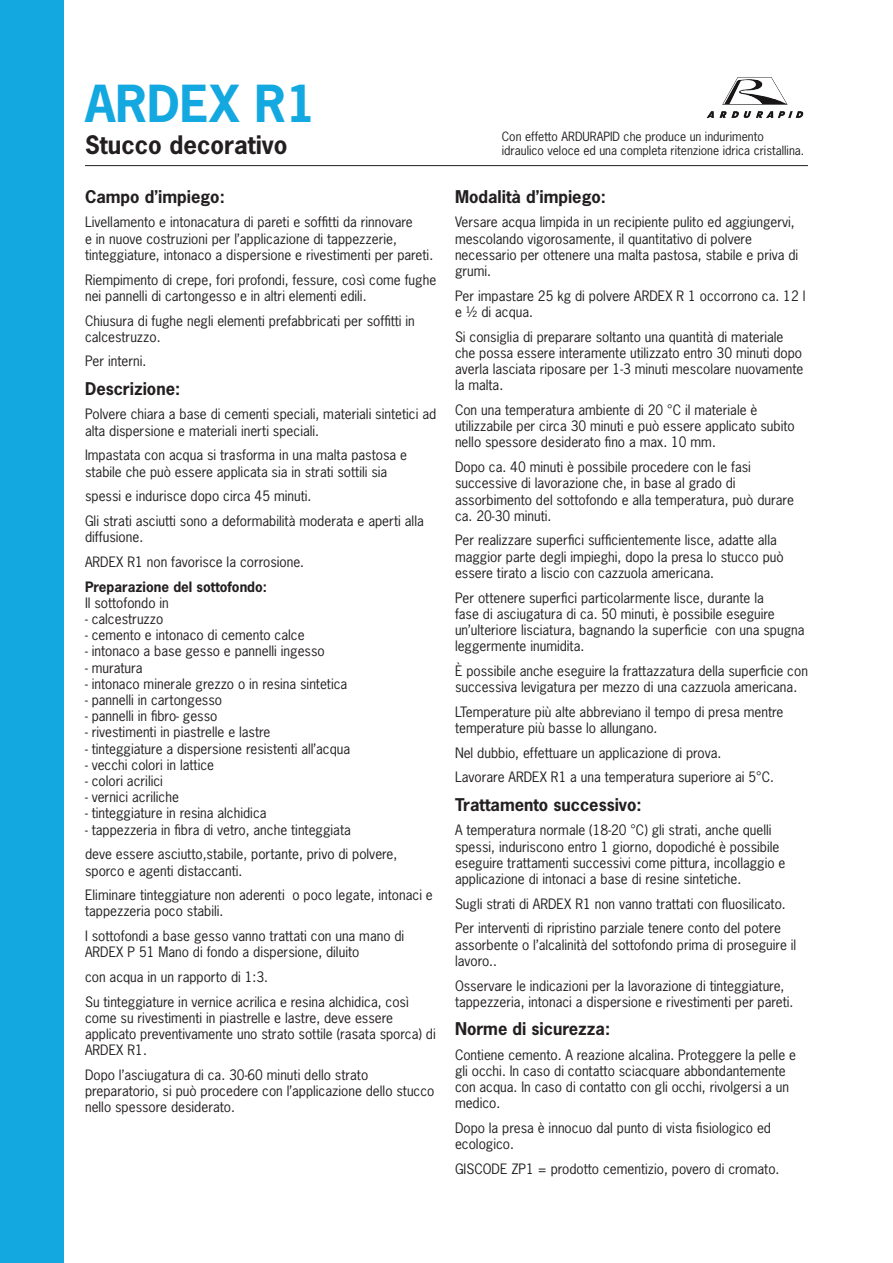
<style>
.page{position:relative;width:893px;height:1263px;background:#fff}
.page>*{position:absolute;margin:0;border:0;box-sizing:border-box;transform-origin:0 0}
.t1{font:700 48px "News Gothic Std";color:#14a8e0}
.t2{font:700 24px "News Gothic Std";color:#231f20}
.t3{font:700 16.5px "News Gothic Std";color:#231f20}
.t4{font:13.5px/16.2px "News Gothic Std";color:#231f20}
.t5{font:700 13.5px "News Gothic Std";color:#231f20}
.t6{font:12px/14.4px "News Gothic Std";color:#231f20}
</style>
<div class="page">
<div style="left:0;top:0;width:64px;height:1263px;background:#14a8e0"></div>
<hr style="left:85px;top:165px;width:723px;height:1px;background:#231f20">
<img style="left:706px;top:77px;width:98px;height:42px">
<p class="t1" style="left:85px;top:72px;width:233px">ARDEX R1</p>
<p class="t2" style="left:85px;top:129px;width:204px">Stucco decorativo</p>
<p class="t3" style="left:85px;top:186px;width:141px">Campo d’impiego:</p>
<p class="t4" style="left:85px;top:214px;width:350px">Livellamento e intonacatura di pareti e soffitti da rinnovare<br>e in nuove costruzioni per l’applicazione di tappezzerie, tinteggiature, intonaco a dispersione e rivestimenti per pareti.</p>
<p class="t4" style="left:85px;top:271px;width:353px">Riempimento di crepe, fori profondi, fessure, così come fughe nei pannelli di cartongesso e in altri elementi edili.</p>
<p class="t4" style="left:85px;top:312px;width:331px">Chiusura di fughe negli elementi prefabbricati per soffitti in calcestruzzo.</p>
<p class="t4" style="left:85px;top:353px;width:63px">Per interni.</p>
<p class="t3" style="left:85px;top:378px;width:97px">Descrizione:</p>
<p class="t4" style="left:85px;top:406px;width:353px">Polvere chiara a base di cementi speciali, materiali sintetici ad alta dispersione e materiali inerti speciali.</p>
<p class="t4" style="left:85px;top:447px;width:324px">Impastata con acqua si trasforma in una malta pastosa e stabile che può essere applicata sia in strati sottili sia</p>
<p class="t4" style="left:85px;top:488px;width:228px">spessi e indurisce dopo circa 45 minuti.</p>
<p class="t4" style="left:85px;top:513px;width:340px">Gli strati asciutti sono a deformabilità moderata e aperti alla diffusione.</p>
<p class="t4" style="left:85px;top:554px;width:221px">ARDEX R1 non favorisce la corrosione.</p>
<p class="t5" style="left:85px;top:577px;width:184px">Preparazione del sottofondo:</p>
<p class="t4" style="left:85px;top:594px;width:85px">Il sottofondo in</p>
<p class="t4" style="left:85px;top:611px;width:80px">- calcestruzzo</p>
<p class="t4" style="left:85px;top:627px;width:221px">- cemento e intonaco di cemento calce</p>
<p class="t4" style="left:85px;top:643px;width:241px">- intonaco a base gesso e pannelli ingesso</p>
<p class="t4" style="left:85px;top:659px;width:59px">- muratura</p>
<p class="t4" style="left:85px;top:675px;width:264px">- intonaco minerale grezzo o in resina sintetica</p>
<p class="t4" style="left:85px;top:692px;width:139px">- pannelli in cartongesso</p>
<p class="t4" style="left:85px;top:708px;width:134px">- pannelli in fibro- gesso</p>
<p class="t4" style="left:85px;top:724px;width:187px">- rivestimenti in piastrelle e lastre</p>
<p class="t4" style="left:85px;top:740px;width:267px">- tinteggiature a dispersione resistenti all’acqua</p>
<p class="t4" style="left:85px;top:756px;width:131px">- vecchi colori in lattice</p>
<p class="t4" style="left:85px;top:773px;width:79px">- colori acrilici</p>
<p class="t4" style="left:85px;top:789px;width:95px">- vernici acriliche</p>
<p class="t4" style="left:85px;top:805px;width:183px">- tinteggiature in resina alchidica</p>
<p class="t4" style="left:85px;top:821px;width:267px">- tappezzeria in fibra di vetro, anche tinteggiata</p>
<p class="t4" style="left:85px;top:846px;width:314px">deve essere asciutto,stabile, portante, privo di polvere, sporco e agenti distaccanti.</p>
<p class="t4" style="left:85px;top:887px;width:349px">Eliminare tinteggiature non aderenti o poco legate, intonaci e tappezzeria poco stabili.</p>
<p class="t4" style="left:85px;top:928px;width:321px">I sottofondi a base gesso vanno trattati con una mano di<br>ARDEX P 51 Mano di fondo a dispersione, diluito</p>
<p class="t4" style="left:85px;top:969px;width:185px">con acqua in un rapporto di 1:3.</p>
<p class="t4" style="left:85px;top:993px;width:352px">Su tinteggiature in vernice acrilica e resina alchidica, così come su rivestimenti in piastrelle e lastre, deve essere applicato preventivamente uno strato sottile (rasata sporca) di ARDEX R1.</p>
<p class="t4" style="left:85px;top:1067px;width:351px">Dopo l’asciugatura di ca. 30-60 minuti dello strato preparatorio, si può procedere con l’applicazione dello stucco nello spessore desiderato.</p>
<p class="t6" style="left:502px;top:129px;width:304px">Con effetto ARDURAPID che produce un indurimento idraulico veloce ed una completa ritenzione idrica cristallina.</p>
<p class="t3" style="left:455px;top:186px;width:153px">Modalità d’impiego:</p>
<p class="t4" style="left:455px;top:214px;width:345px">Versare acqua limpida in un recipiente pulito ed aggiungervi, mescolando vigorosamente, il quantitativo di polvere necessario per ottenere una malta pastosa, stabile e priva di grumi.</p>
<p class="t4" style="left:455px;top:287px;width:352px">Per impastare 25 kg di polvere ARDEX R 1 occorrono ca. 12 l e ½ di acqua.</p>
<p class="t4" style="left:455px;top:328px;width:350px">Si consiglia di preparare soltanto una quantità di materiale che possa essere interamente utilizzato entro 30 minuti dopo averla lasciata riposare per 1-3 minuti mescolare nuovamente la malta.</p>
<p class="t4" style="left:455px;top:402px;width:341px">Con una temperatura ambiente di 20 °C il materiale è utilizzabile per circa 30 minuti e può essere applicato subito nello spessore desiderato fino a max. 10 mm.</p>
<p class="t4" style="left:455px;top:459px;width:340px">Dopo ca. 40 minuti è possibile procedere con le fasi successive di lavorazione che, in base al grado di assorbimento del sottofondo e alla temperatura, può durare ca. 20-30 minuti.</p>
<p class="t4" style="left:455px;top:532px;width:330px">Per realizzare superfici sufficientemente lisce, adatte alla maggior parte degli impieghi, dopo la presa lo stucco può essere tirato a liscio con cazzuola americana.</p>
<p class="t4" style="left:455px;top:589px;width:351px">Per ottenere superfici particolarmente lisce, durante la<br>fase di asciugatura di ca. 50 minuti, è possibile eseguire un’ulteriore lisciatura, bagnando la superficie con una spugna leggermente inumidita.</p>
<p class="t4" style="left:455px;top:662px;width:354px">È possibile anche eseguire la frattazzatura della superficie con successiva levigatura per mezzo di una cazzuola americana.</p>
<p class="t4" style="left:455px;top:703px;width:330px">LTemperature più alte abbreviano il tempo di presa mentre temperature più basse lo allungano.</p>
<p class="t4" style="left:455px;top:744px;width:268px">Nel dubbio, effettuare un applicazione di prova.</p>
<p class="t4" style="left:455px;top:769px;width:320px">Lavorare ARDEX R1 a una temperatura superiore ai 5°C.</p>
<p class="t3" style="left:455px;top:793px;width:188px">Trattamento successivo:</p>
<p class="t4" style="left:455px;top:822px;width:332px">A temperatura normale (18-20 °C) gli strati, anche quelli spessi, induriscono entro 1 giorno, dopodiché è possibile eseguire trattamenti successivi come pittura, incollaggio e applicazione di intonaci a base di resine sintetiche.</p>
<p class="t4" style="left:455px;top:895px;width:332px">Sugli strati di ARDEX R1 non vanno trattati con fluosilicato.</p>
<p class="t4" style="left:455px;top:920px;width:343px">Per interventi di ripristino parziale tenere conto del potere assorbente o l’alcalinità del sottofondo prima di proseguire il lavoro..</p>
<p class="t4" style="left:455px;top:977px;width:340px">Osservare le indicazioni per la lavorazione di tinteggiature, tappezzeria, intonaci a dispersione e rivestimenti per pareti.</p>
<p class="t3" style="left:455px;top:1018px;width:157px">Norme di sicurezza:</p>
<p class="t4" style="left:455px;top:1046px;width:343px">Contiene cemento. A reazione alcalina. Proteggere la pelle e gli occhi. In caso di contatto sciacquare abbondantemente con acqua. In caso di contatto con gli occhi, rivolgersi a un medico.</p>
<p class="t4" style="left:455px;top:1120px;width:318px">Dopo la presa è innocuo dal punto di vista fisiologico ed ecologico.</p>
<p class="t4" style="left:455px;top:1161px;width:326px">GISCODE ZP1 = prodotto cementizio, povero di cromato.</p>
</div>
